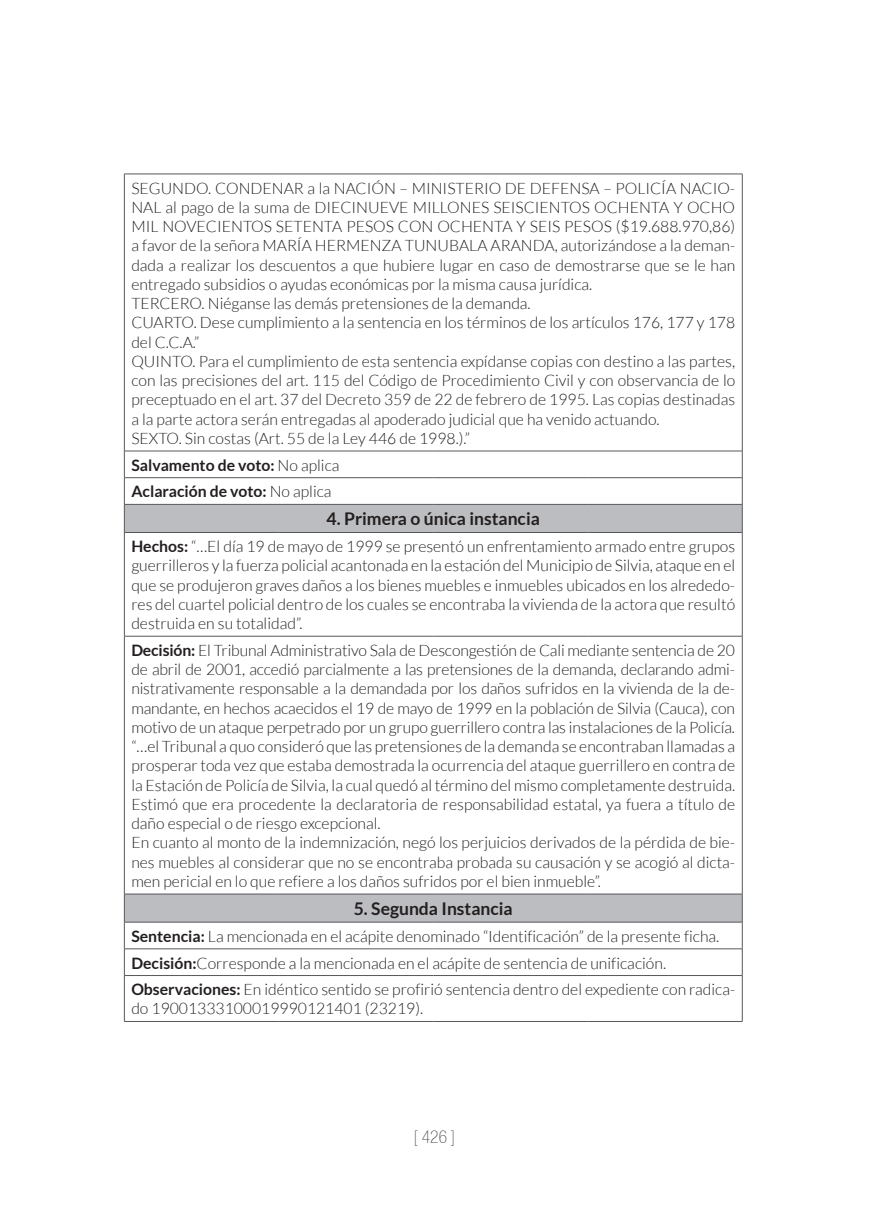
<style>
.page{position:relative;width:869px;height:1216px;background:#fff}
.page>*{position:absolute;margin:0;border:0;box-sizing:border-box;transform-origin:0 0}
.t1{font:700 17.5px "Lato";color:#231f20}
.t2{font:17.5px "Context Reprise Thin Cond S Si Normal";color:#57585a}
.t3{font:300 15.75px/19.2px "Lato";color:#231f20}
.t4{font:700 15.75px/26.6px "Lato";color:#231f20}
.s1{font-weight:300}
.s2{font-weight:700}
</style>
<div class="page">
<svg style="left:125px;top:505px;width:616px;height:416px"></svg>
<hr style="left:741px;top:174px;width:1px;height:277px;background:#57585a">
<svg style="left:741px;top:451px;width:1px;height:81px"></svg>
<hr style="left:741px;top:532px;width:1px;height:104px;background:#57585a">
<hr style="left:741px;top:636px;width:1px;height:257px;background:#57585a">
<svg style="left:741px;top:894px;width:1px;height:81px"></svg>
<hr style="left:741px;top:975px;width:1px;height:46px;background:#57585a">
<hr style="left:124px;top:174px;width:155px;height:1px;background:#57585a">
<hr style="left:124px;top:174px;width:1px;height:277px;background:#57585a">
<hr style="left:279px;top:174px;width:154px;height:1px;background:#57585a">
<hr style="left:433px;top:174px;width:154px;height:1px;background:#57585a">
<hr style="left:587px;top:174px;width:155px;height:1px;background:#57585a">
<hr style="left:124px;top:450px;width:155px;height:1px;background:#57585a">
<hr style="left:279px;top:450px;width:154px;height:1px;background:#57585a">
<hr style="left:433px;top:450px;width:154px;height:1px;background:#57585a">
<hr style="left:587px;top:450px;width:155px;height:1px;background:#57585a">
<hr style="left:124px;top:477px;width:155px;height:1px;background:#57585a">
<hr style="left:279px;top:477px;width:154px;height:1px;background:#57585a">
<hr style="left:433px;top:477px;width:154px;height:1px;background:#57585a">
<hr style="left:587px;top:477px;width:155px;height:1px;background:#57585a">
<hr style="left:124px;top:504px;width:155px;height:1px;background:#57585a">
<svg style="left:124px;top:451px;width:1px;height:81px"></svg>
<hr style="left:279px;top:504px;width:154px;height:1px;background:#57585a">
<hr style="left:433px;top:504px;width:154px;height:1px;background:#57585a">
<hr style="left:587px;top:504px;width:155px;height:1px;background:#57585a">
<hr style="left:124px;top:532px;width:155px;height:1px;background:#57585a">
<hr style="left:124px;top:532px;width:1px;height:104px;background:#57585a">
<hr style="left:279px;top:532px;width:154px;height:1px;background:#57585a">
<hr style="left:433px;top:532px;width:154px;height:1px;background:#57585a">
<hr style="left:587px;top:532px;width:155px;height:1px;background:#57585a">
<hr style="left:124px;top:636px;width:155px;height:1px;background:#57585a">
<hr style="left:124px;top:636px;width:1px;height:257px;background:#57585a">
<hr style="left:279px;top:636px;width:154px;height:1px;background:#57585a">
<hr style="left:433px;top:636px;width:154px;height:1px;background:#57585a">
<hr style="left:587px;top:636px;width:155px;height:1px;background:#57585a">
<hr style="left:124px;top:893px;width:155px;height:1px;background:#57585a">
<hr style="left:279px;top:893px;width:154px;height:1px;background:#57585a">
<hr style="left:433px;top:893px;width:154px;height:1px;background:#57585a">
<hr style="left:587px;top:893px;width:155px;height:1px;background:#57585a">
<hr style="left:124px;top:921px;width:155px;height:1px;background:#57585a">
<hr style="left:279px;top:921px;width:154px;height:1px;background:#57585a">
<hr style="left:433px;top:921px;width:154px;height:1px;background:#57585a">
<hr style="left:587px;top:921px;width:155px;height:1px;background:#57585a">
<hr style="left:124px;top:948px;width:155px;height:1px;background:#57585a">
<svg style="left:124px;top:894px;width:1px;height:81px"></svg>
<hr style="left:279px;top:948px;width:154px;height:1px;background:#57585a">
<hr style="left:433px;top:948px;width:154px;height:1px;background:#57585a">
<hr style="left:587px;top:948px;width:155px;height:1px;background:#57585a">
<hr style="left:124px;top:975px;width:155px;height:1px;background:#57585a">
<hr style="left:124px;top:975px;width:1px;height:46px;background:#57585a">
<hr style="left:279px;top:975px;width:154px;height:1px;background:#57585a">
<hr style="left:433px;top:975px;width:154px;height:1px;background:#57585a">
<hr style="left:587px;top:975px;width:155px;height:1px;background:#57585a">
<hr style="left:124px;top:1021px;width:155px;height:1px;background:#57585a">
<hr style="left:279px;top:1021px;width:154px;height:1px;background:#57585a">
<hr style="left:433px;top:1021px;width:154px;height:1px;background:#57585a">
<hr style="left:587px;top:1021px;width:155px;height:1px;background:#57585a">
<p class="t3" style="left:131px;top:178px;width:605px">SEGUNDO. CONDENAR a la NACIÓN – MINISTERIO DE DEFENSA – POLICÍA NACIO-NAL al pago de la suma de DIECINUEVE MILLONES SEISCIENTOS OCHENTA Y OCHO MIL NOVECIENTOS SETENTA PESOS CON OCHENTA Y SEIS PESOS ($19.688.970,86) a favor de la señora MARÍA HERMENZA TUNUBALA ARANDA, autorizándose a la deman&shy;dada a realizar los descuentos a que hubiere lugar en caso de demostrarse que se le han entregado subsidios o ayudas económicas por la misma causa jurídica.<br>TERCERO. Niéganse las demás pretensiones de la demanda.<br>CUARTO. Dese cumplimiento a la sentencia en los términos de los artículos 176, 177 y 178 del C.C.A.”<br>QUINTO. Para el cumplimiento de esta sentencia expídanse copias con destino a las partes, con las precisiones del art. 115 del Código de Procedimiento Civil y con observancia de lo preceptuado en el art. 37 del Decreto 359 de 22 de febrero de 1995. Las copias destinadas a la parte actora serán entregadas al apoderado judicial que ha venido actuando.<br>SEXTO. Sin costas (Art. 55 de la Ley 446 de 1998.).”</p>
<p class="t4" style="left:131px;top:451px;width:209px">Salvamento de voto: <span class="s1">No aplica<br></span>Aclaración de voto: <span class="s1">No aplica</span></p>
<p class="t1" style="left:326px;top:509px;width:215px">4. Primera o única instancia</p>
<p class="t3" style="left:131px;top:537px;width:605px;text-align:justify"><span class="s2">Hechos:</span> “…El día 19 de mayo de 1999 se presentó un enfrentamiento armado entre grupos guerrilleros y la fuerza policial acantonada en la estación del Municipio de Silvia, ataque en el que se produjeron graves daños a los bienes muebles e inmuebles ubicados en los alrededo&shy;res del cuartel policial dentro de los cuales se encontraba la vivienda de la actora que resultó destruida en su totalidad”.</p>
<p class="t3" style="left:131px;top:640px;width:605px"><span class="s2">Decisión:</span> El Tribunal Administrativo Sala de Descongestión de Cali mediante sentencia de 20 de abril de 2001, accedió parcialmente a las pretensiones de la demanda, declarando admi&shy;nistrativamente responsable a la demandada por los daños sufridos en la vivienda de la de&shy;mandante, en hechos acaecidos el 19 de mayo de 1999 en la población de Silvia (Cauca), con motivo de un ataque perpetrado por un grupo guerrillero contra las instalaciones de la Policía. “…el Tribunal a quo consideró que las pretensiones de la demanda se encontraban llamadas a prosperar toda vez que estaba demostrada la ocurrencia del ataque guerrillero en contra de la Estación de Policía de Silvia, la cual quedó al término del mismo completamente destruida.<br>Estimó que era procedente la declaratoria de responsabilidad estatal, ya fuera a título de daño especial o de riesgo excepcional.<br>En cuanto al monto de la indemnización, negó los perjuicios derivados de la pérdida de bie&shy;nes muebles al considerar que no se encontraba probada su causación y se acogió al dicta&shy;men pericial en lo que refiere a los daños sufridos por el bien inmueble”.</p>
<p class="t1" style="left:353px;top:898px;width:160px">5. Segunda Instancia</p>
<p class="t3" style="left:131px;top:922px;width:605px;line-height:26.6px"><span class="s2">Sentencia:</span> La mencionada en el acápite denominado “Identificación” de la presente ficha.<br><span class="s2">Decisión:</span>Corresponde a la mencionada en el acápite de sentencia de unificación.<br><span class="s2">Observaciones:</span> En idéntico sentido se profirió sentencia dentro del expediente con radica-</p>
<p class="t3" style="left:131px;top:999px;width:293px">do 19001333100019990121401 (23219).</p>
<p class="t2" style="left:413px;top:1127px;width:43px">[ 426 ]</p>
</div>
